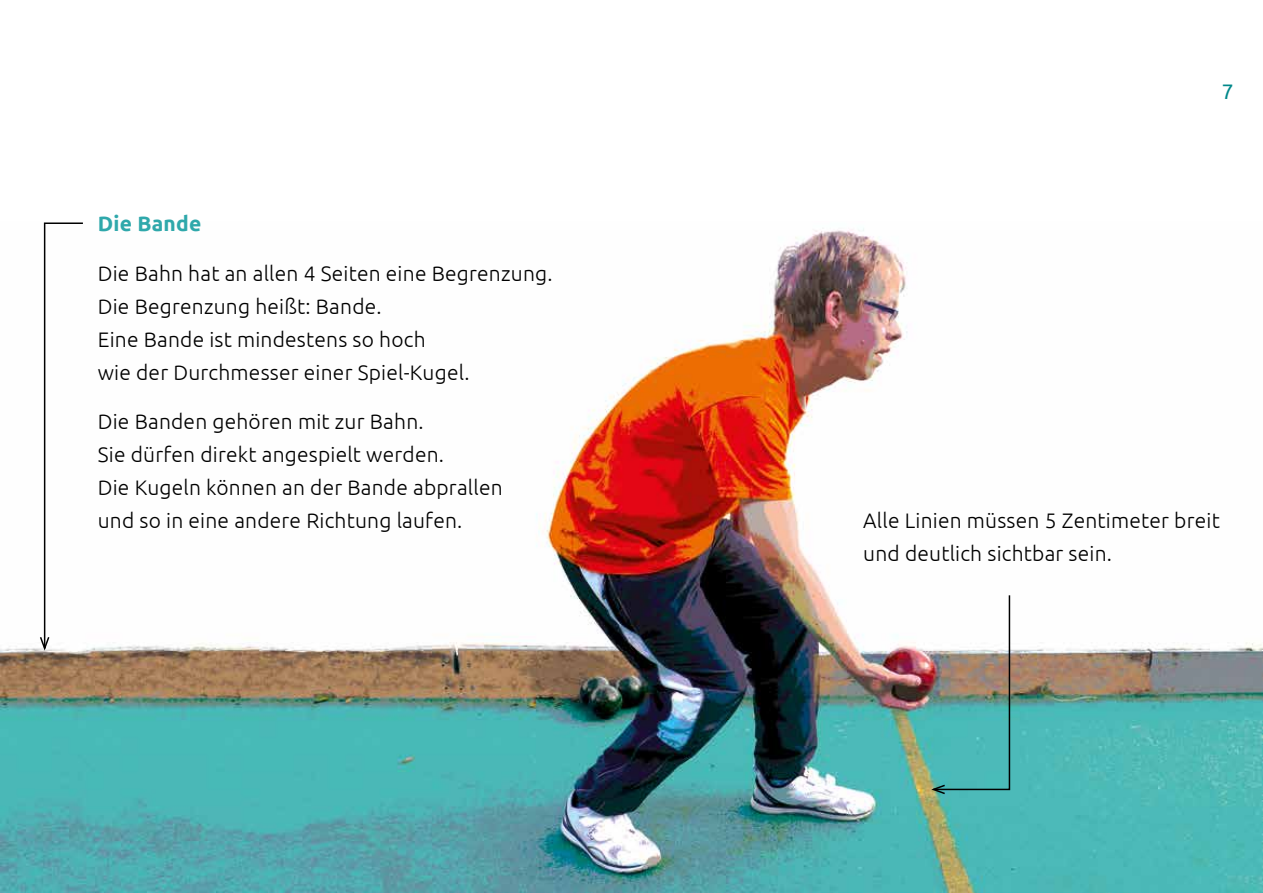
<style>
.page{position:relative;width:1263px;height:893px;background:#fff}
.page>*{position:absolute;margin:0;border:0;box-sizing:border-box;transform-origin:0 0}
.t1{font:300 21px/33px "Ubuntu";letter-spacing:.01em;color:#000}
.t2{font:700 21px "Ubuntu";letter-spacing:.01em;color:#2fa8ab}
.t3{font:21px "Ubuntu";color:#00888a}
</style>
<div class="page">
<img style="left:1px;top:228px;width:1262px;height:665px">
<svg style="left:39px;top:222px;width:45px;height:431px"></svg>
<svg style="left:929px;top:594px;width:82px;height:201px"></svg>
<p class="t2" style="left:98px;top:211px;width:105px">Die Bande</p>
<p class="t1" style="left:98px;top:256px;width:456px">Die Bahn hat an allen 4 Seiten eine Begrenzung.<br>Die Begrenzung heißt: Bande.<br>Eine Bande ist mindestens so hoch<br>wie der Durchmesser einer Spiel-Kugel.</p>
<p class="t1" style="left:98px;top:404px;width:406px">Die Banden gehören mit zur Bahn.<br>Sie dürfen direkt angespielt werden.<br>Die Kugeln können an der Bande abprallen und so in eine andere Richtung laufen.</p>
<p class="t3" style="left:1222px;top:79px;width:13px">7</p>
<p class="t1" style="left:863px;top:503px;width:358px">Alle Linien müssen 5 Zentimeter breit und deutlich sichtbar sein.</p>
</div>
